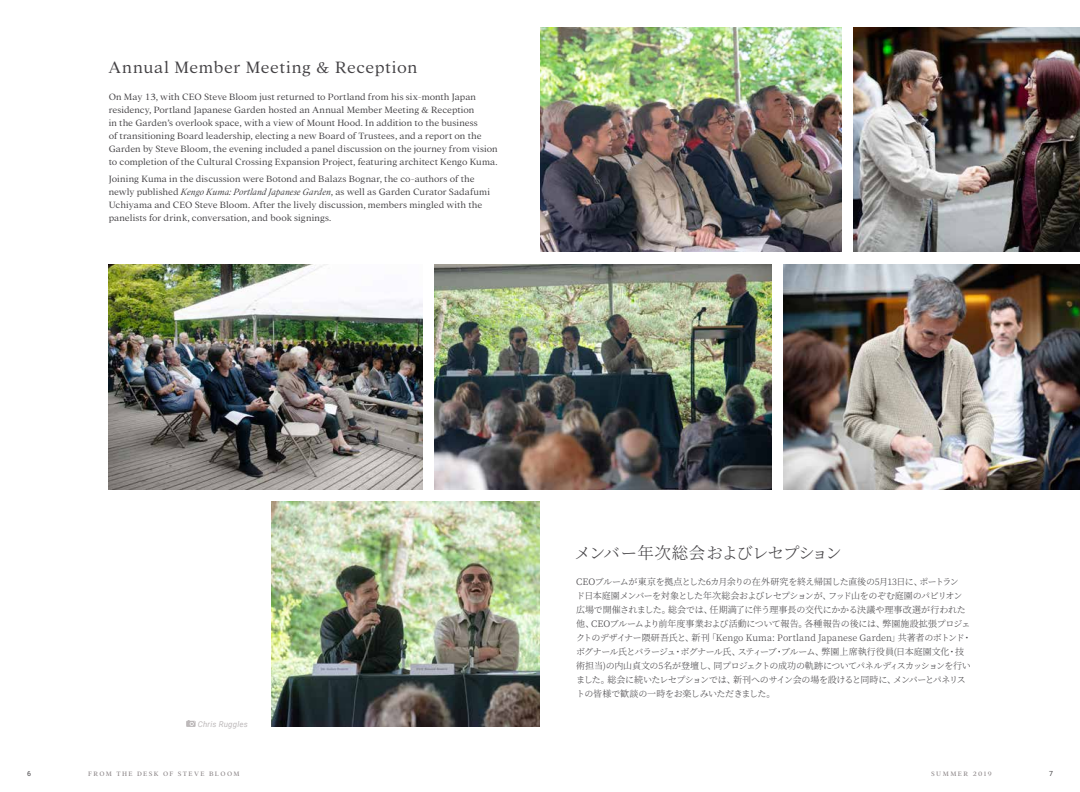
<style>
.page{position:relative;width:1080px;height:792px;background:#fff}
.page>*{position:absolute;margin:0;border:0;box-sizing:border-box;transform-origin:0 0}
.t1{font:300 18px "Addington CF";letter-spacing:.03em;color:#434144}
.t2{font:300 16.5px "Noto Serif CJ Kjp";letter-spacing:-.065em;color:#434144}
.t3{font:300 10px/13px "Addington CF";color:#434144}
.t4{font:300 9px/14px "Noto Serif CJ Kjp";letter-spacing:-.035em;color:#434144}
.t5{font:italic 8px "Roboto";letter-spacing:.02em;color:#bdb9ba}
.t6{font:7px "Addington CF";letter-spacing:.2em;color:#8d8789}
.t7{font:7px "Roboto";color:#434144}
.s1{font-style:italic}
</style>
<div class="page">
<img style="left:108px;top:264px;width:314px;height:225px">
<img style="left:540px;top:27px;width:301px;height:225px">
<img style="left:853px;top:27px;width:227px;height:225px">
<img style="left:272px;top:501px;width:268px;height:225px">
<img style="left:434px;top:264px;width:338px;height:225px">
<img style="left:784px;top:264px;width:296px;height:225px">
<svg style="left:186px;top:720px;width:10px;height:7px"></svg>
<h1 class="t1" style="left:108px;top:57px;width:310px">Annual Member Meeting &amp; Reception</h1>
<p class="t3" style="left:109px;top:90px;width:390px">On May 13, with CEO Steve Bloom just returned to Portland from his six-month Japan residency, Portland Japanese Garden hosted an Annual Member Meeting &amp; Reception<br>in the Garden’s overlook space, with a view of Mount Hood. In addition to the business<br>of transitioning Board leadership, electing a new Board of Trustees, and a report on the Garden by Steve Bloom, the evening included a panel discussion on the journey from vision to completion of the Cultural Crossing Expansion Project, featuring architect Kengo Kuma.</p>
<p class="t3" style="left:109px;top:173px;width:383px">Joining Kuma in the discussion were Botond and Balazs Bognar, the co-authors of the newly published <span class="s1">Kengo Kuma: Portland Japanese Garden</span>, as well as Garden Curator Sadafumi Uchiyama and CEO Steve Bloom. After the lively discussion, members mingled with the panelists for drink, conversation, and book signings.</p>
<p class="t5" style="left:198px;top:718px;width:51px">Chris Ruggles</p>
<h2 class="t2" style="left:575px;top:544px;width:269px">メンバー年次総会およびレセプション</h2>
<p class="t4" style="left:576px;top:575px;width:397px">CEOブルームが東京を拠点とした6カ月余りの在外研究を終え帰国した直後の5月13日に、ポートラン<br>ド日本庭園メンバーを対象とした年次総会およびレセプションが、フッド山をのぞむ庭園のパビリオン広場で開催されました。総会では、任期満了に伴う理事長の交代にかかる決議や理事改選が行われた他、CEOブルームより前年度事業および活動について報告。各種報告の後には、弊園施設拡張プロジェクトのデザイナー隈研吾氏と、新刊「Kengo Kuma: Portland Japanese Garden」共著者のボトンド・ボグナール氏とバラージュ・ボグナール氏、スティーブ・ブルーム、弊園上席執行役員(日本庭園文化・技術担当)の内山貞文の5名が登壇し、同プロジェクトの成功の軌跡についてパネルディスカッションを行いました。総会に続いたレセプションでは、新刊へのサイン会の場を設けると同時に、メンバーとパネリストの皆様で歓談の一時をお楽しみいただきました。</p>
<p class="t7" style="left:27px;top:768px;width:5px">6</p>
<p class="t6" style="left:88px;top:770px;width:153px">FROM THE DESK OF STEVE BLOOM</p>
<p class="t6" style="left:931px;top:770px;width:62px">SUMMER 2019</p>
<p class="t7" style="left:1049px;top:768px;width:5px">7</p>
</div>
